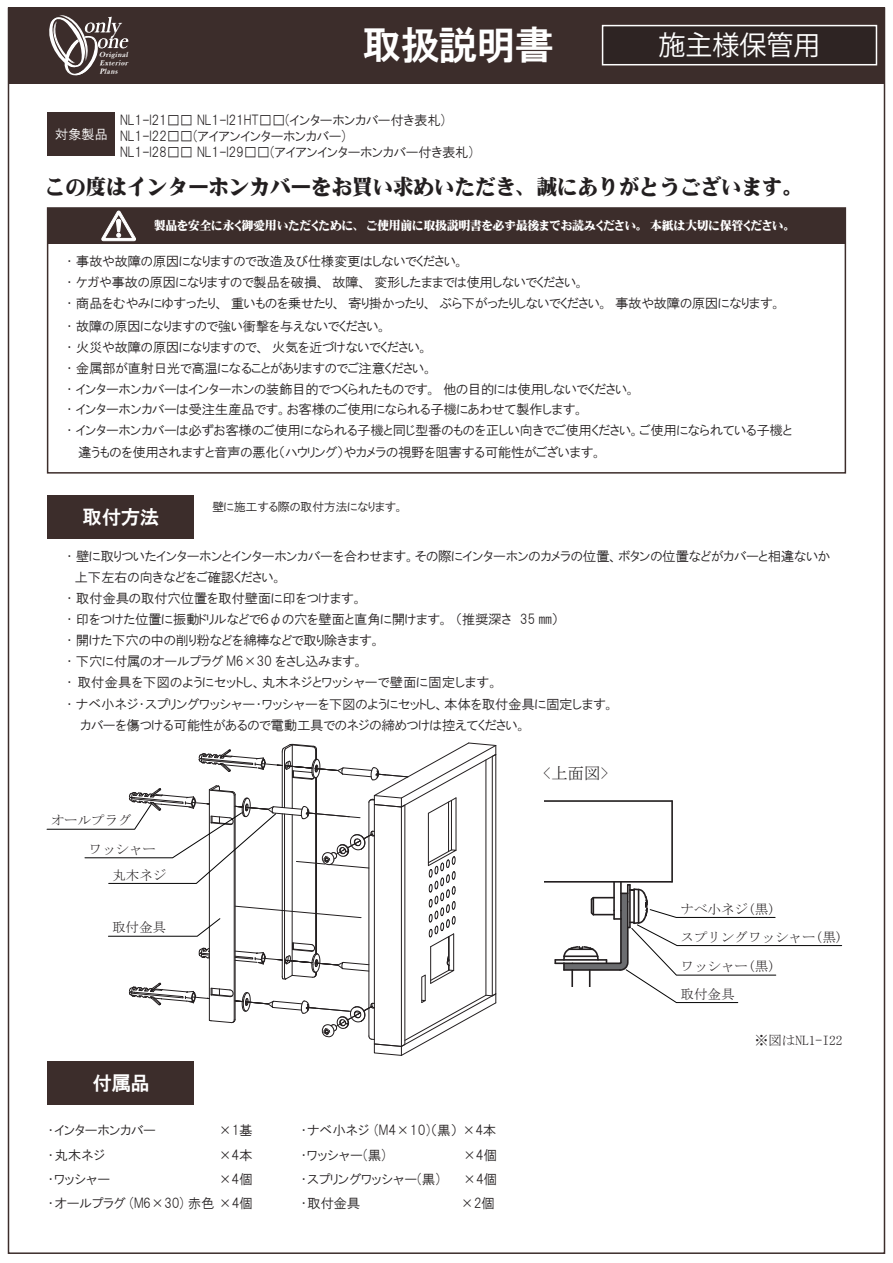
<style>
.page{position:relative;width:893px;height:1263px;background:#fff}
.page>*{position:absolute;margin:0;border:0;box-sizing:border-box;transform-origin:0 0}
.t1{font:39px "HGP Gothic E";letter-spacing:-.025em;color:#fff}
.t2{font:27px "Koz Go Pro";color:#fff}
.t3{font:21px "Mingti EG Ultra SJIS";letter-spacing:-.025em;color:#231f20}
.t4{font:19.5px "HGP Gothic E";letter-spacing:-.025em;color:#fff}
.t5{font:16.5px "MS Mincho";color:#231f20}
.t6{font:13.5px/20.9px "HGP Gothic M";letter-spacing:-.025em;color:#231f20}
.t7{font:13.5px/24.3px "HGP Gothic M";color:#231f20}
.t8{font:13.5px "MS Mincho";color:#231f20}
.t9{font:13.5px "HGP Gothic M";color:#fff}
.t10{font:12px "Mingti EGP Ultra SJIS";letter-spacing:-.025em;color:#fff}
.t11{font:12px "HGP Gothic M";letter-spacing:-.025em;color:#231f20}
</style>
<div class="page">
<div style="left:8px;top:7px;width:876px;height:76px;background:#3c2d2b"></div>
<div style="left:602px;top:25px;width:275px;height:40px;background:#2e2423;border:2px solid #fff"></div>
<div style="left:48px;top:495px;width:146px;height:44px;background:#3c2d2b"></div>
<div style="left:48px;top:1061px;width:146px;height:43px;background:#3c2d2b"></div>
<div style="left:48px;top:112px;width:67px;height:44px;background:#3c2d2b"></div>
<div style="left:48px;top:208px;width:797px;height:36px;background:#3c2d2b"></div>
<svg style="left:102px;top:211px;width:34px;height:30px"></svg>
<div style="left:47px;top:207px;width:799px;height:267px;border:2px solid #3c2d2b"></div>
<svg style="left:49px;top:15px;width:79px;height:61px"></svg>
<svg style="left:47px;top:742px;width:450px;height:314px"></svg>
<hr style="left:671px;top:801px;width:2px;height:81px;background:#231f20">
<hr style="left:544px;top:800px;width:128px;height:2px;background:#231f20">
<hr style="left:544px;top:881px;width:128px;height:2px;background:#231f20">
<hr style="left:620px;top:882px;width:2px;height:28px;background:#231f20">
<hr style="left:613px;top:882px;width:2px;height:28px;background:#231f20">
<svg style="left:554px;top:884px;width:288px;height:119px"></svg>
<h1 class="t1" style="left:362px;top:26px;width:193px">取扱説明書</h1>
<h2 class="t2" style="left:658px;top:28px;width:164px">施主様保管用</h2>
<p class="t9" style="left:55px;top:127px;width:55px">対象製品</p>
<p class="t6" style="left:120px;top:112px;width:354px;line-height:16.2px">NL1-I21□□ NL1-I21HT□□(インターホンカバー付き表札)<br>NL1-I22□□(アイアンインターホンカバー)<br>NL1-I28□□ NL1-I29□□(アイアンインターホンカバー付き表札)</p>
<h3 class="t3" style="left:45px;top:176px;width:760px">この度はインターホンカバーをお買い求めいただき、誠にありがとうございます。</h3>
<p class="t10" style="left:154px;top:220px;width:639px">製品を安全に永く御愛用いただくために、ご使用前に取扱説明書を必ず最後までお読みください。本紙は大切に保管ください。</p>
<p class="t6" style="left:66px;top:251px;width:717px">・事故や故障の原因になりますので改造及び仕様変更はしないでください。<br>・ケガや事故の原因になりますので製品を破損、故障、変形したままでは使用しないでください。<br>・商品をむやみにゆすったり、重いものを乗せたり、寄り掛かったり、ぶら下がったりしないでください。事故や故障の原因になります。</p>
<p class="t6" style="left:66px;top:316px;width:571px">・故障の原因になりますので強い衝撃を与えないでください。<br>・火災や故障の原因になりますので、火気を近づけないでください。<br>・金属部が直射日光で高温になることがありますのでご注意ください。<br>・インターホンカバーはインターホンの装飾目的でつくられたものです。他の目的には使用しないでください。・インターホンカバーは受注生産品です。お客様のご使用になられる子機にあわせて製作します。</p>
<p class="t6" style="left:78px;top:442px;width:526px">違うものを使用されますと音声の悪化（ハウリング）やカメラの視野を阻害する可能性がございます。</p>
<p class="t6" style="left:66px;top:420px;width:727px">・インターホンカバーは必ずお客様のご使用になられる子機と同じ型番のものを正しい向きでご使用ください。ご使用になられている子機と</p>
<h3 class="t4" style="left:83px;top:507px;width:78px">取付方法</h3>
<p class="t11" style="left:212px;top:501px;width:193px">壁に施工する際の取付方法になります。</p>
<p class="t6" style="left:66px;top:545px;width:766px">・壁に取りついたインターホンとインターホンカバーを合わせます。その際にインターホンのカメラの位置、ボタンの位置などがカバーと相違ないか</p>
<p class="t6" style="left:74px;top:566px;width:210px">上下左右の向きなどをご確認ください。</p>
<p class="t6" style="left:66px;top:587px;width:298px">・取付金具の取付穴位置を取付壁面に印をつけます。</p>
<p class="t6" style="left:66px;top:608px;width:494px">・印をつけた位置に振動ドリルなどで６φの穴を壁面と直角に開けます。（推奨深さ　35 ㎜）</p>
<p class="t6" style="left:66px;top:629px;width:316px">・開けた下穴の中の削り粉などを綿棒などで取り除きます。</p>
<p class="t6" style="left:66px;top:650px;width:299px">・下穴に付属のオールプラグ M6×30 をさし込みます。</p>
<p class="t7" style="left:66px;top:670px;width:434px">・ 取付金具を下図のようにセットし、丸木ネジとワッシャーで壁面に固定します。</p>
<p class="t6" style="left:66px;top:693px;width:550px">・ナベ小ネジ・スプリングワッシャー・ワッシャーを下図のようにセットし、本体を取付金具に固定します。</p>
<p class="t6" style="left:80px;top:715px;width:448px">カバーを傷つける可能性があるので電動工具でのネジの締めつけは控えてください。</p>
<p class="t8" style="left:51px;top:814px;width:82px">オールプラグ</p>
<p class="t8" style="left:89px;top:842px;width:69px">ワッシャー</p>
<p class="t8" style="left:112px;top:868px;width:55px">丸木ネジ</p>
<p class="t8" style="left:112px;top:921px;width:55px">取付金具</p>
<p class="t5" style="left:543px;top:765px;width:67px">&lt;上面図&gt;</p>
<h3 class="t4" style="left:92px;top:1073px;width:59px">付属品</h3>
<p class="t6" style="left:48px;top:1120px;width:110px">・インターホンカバー</p>
<p class="t6" style="left:218px;top:1120px;width:36px">×1基</p>
<p class="t6" style="left:48px;top:1193px;width:207px">・オールプラグ (M6×30) 赤色 ×4個</p>
<p class="t7" style="left:300px;top:1118px;width:198px">・ナベ小ネジ (M4×10)（黒） ×4本・ワッシャー(黒)</p>
<p class="t6" style="left:463px;top:1144px;width:36px">×4個</p>
<p class="t7" style="left:300px;top:1167px;width:141px">・スプリングワッシャー(黒)</p>
<p class="t6" style="left:463px;top:1168px;width:36px">×4個</p>
<p class="t6" style="left:300px;top:1193px;width:62px">・取付金具</p>
<p class="t6" style="left:460px;top:1193px;width:36px">×2個</p>
<p class="t8" style="left:681px;top:902px;width:96px">ナベ小ネジ(黒)</p>
<p class="t8" style="left:681px;top:930px;width:163px">スプリングワッシャー(黒)</p>
<p class="t8" style="left:681px;top:960px;width:96px">ワッシャー(黒)</p>
<p class="t8" style="left:681px;top:987px;width:55px">取付金具</p>
<p class="t8" style="left:755px;top:1033px;width:89px">※図はNL1-I22</p>
</div>
